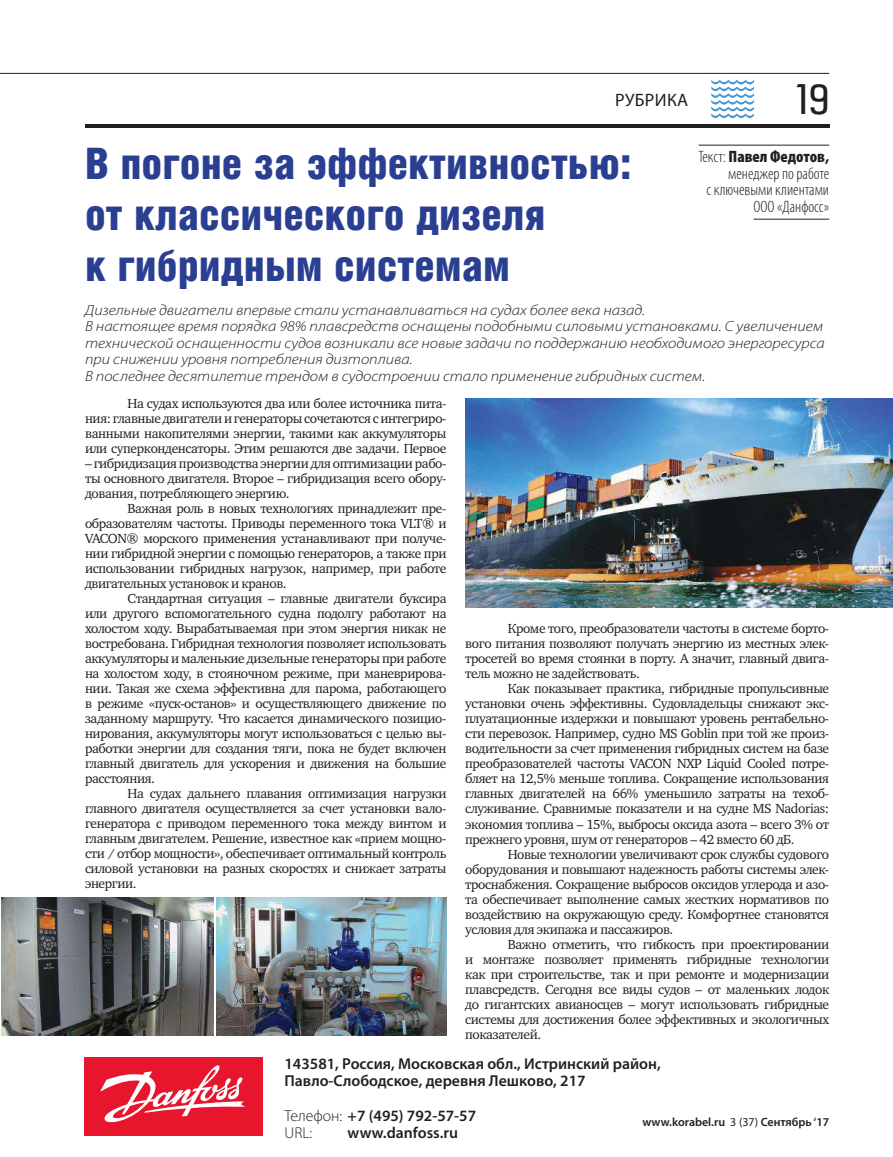
<style>
.page{position:relative;width:893px;height:1157px;background:#fff}
.page>*{position:absolute;margin:0;border:0;box-sizing:border-box;transform-origin:0 0}
.t1{font:900 43.5px/51px "Helios Cond";color:#2a3f91}
.t2{font:500 39px "Paragon";color:#241f1f}
.t3{font:18px "Myriad Pro";letter-spacing:.02em;color:#241f1f}
.t4{font:300 condensed 16.5px/16.6px "Myriad Pro";color:#241f1f;text-align:right}
.t5{font:600 15.75px/17.4px "Myriad Pro";color:#241f1f}
.t6{font:italic 300 14.85px/16.5px "Myriad Pro";color:#241f1f;scale:1.11 1}
.t7{font:13.5px/15px "Charter ITC";letter-spacing:-.03em;color:#241f1f;text-align:justify}
.t8{font:600 12px "Myriad Pro";color:#241f1f}
.s1{font-weight:900}
.s2{font-weight:300}
.s3{font-weight:400}
</style>
<div class="page">
<hr style="left:85px;top:124px;width:744px;height:4px;background:#241f1f">
<svg style="left:711px;top:80px;width:43px;height:38px"></svg>
<hr style="left:0;top:73px;width:85px;height:1px;background:#241f1f">
<hr style="left:85px;top:73px;width:744px;height:1px;background:#241f1f">
<hr style="left:753px;top:219px;width:76px;height:1px;background:#241f1f">
<hr style="left:699px;top:145px;width:130px;height:1px;background:#241f1f">
<div style="left:84px;top:1057px;width:179px;height:78px;background:#e7162c"></div>
<svg style="left:100px;top:1065px;width:145px;height:58px"></svg>
<img style="left:465px;top:399px;width:428px;height:209px">
<img style="left:2px;top:897px;width:212px;height:138px">
<img style="left:217px;top:897px;width:229px;height:138px">
<h3 class="t3" style="left:615px;top:89px;width:74px">РУБРИКА</h3>
<h2 class="t2" style="left:795px;top:83px;width:36px">19</h2>
<h1 class="t1" style="left:85px;top:137px;width:548px">В погоне за эффективностью: от классического дизеля<br>к гибридным системам</h1>
<p class="t6" style="left:85px;top:301px;width:668px">Дизельные двигатели впервые стали устанавливаться на судах более века назад.<br>В настоящее время порядка 98% плавсредств оснащены подобными силовыми установками. С увеличением технической оснащенности судов возникали все новые задачи по поддержанию необходимого энергоресурса при снижении уровня потребления дизтоплива.<br>В последнее десятилетие трендом в судостроении стало применение гибридных систем.</p>
<p class="t7" style="left:85px;top:396px;width:363px;text-indent:43px">На судах используются два или более источника пита&shy;ния: главные двигатели и генераторы сочетаются с интегриро&shy;ванными накопителями энергии, такими как аккумуляторы или суперконденсаторы. Этим решаются две задачи. Первое</p>
<p class="t7" style="left:85px;top:456px;width:363px">– гибридизация производства энергии для оптимизации рабо&shy;ты основного двигателя. Второе – гибридизация всего обору&shy;дования, потребляющего энергию.</p>
<p class="t7" style="left:85px;top:501px;width:363px;text-indent:43px">Важная роль в новых технологиях принадлежит пре&shy;образователям частоты. Приводы переменного тока VLT® и VACON® морского применения устанавливают при получе&shy;нии гибридной энергии с помощью генераторов, а также при использовании гибридных нагрузок, например, при работе двигательных установок и кранов.</p>
<p class="t7" style="left:85px;top:591px;width:363px;text-indent:43px">Стандартная ситуация – главные двигатели буксира или другого вспомогательного судна подолгу работают на холостом ходу. Вырабатываемая при этом энергия никак не востребована. Гибридная технология позволяет использовать аккумуляторы и маленькие дизельные генераторы при работе на холостом ходу, в стояночном режиме, при маневрирова&shy;нии. Такая же схема эффективна для парома, работающего в режиме «пуск-останов» и осуществляющего движение по заданному маршруту. Что касается динамического позицио&shy;нирования, аккумуляторы могут использоваться с целью вы&shy;работки энергии для создания тяги, пока не будет включен главный двигатель для ускорения и движения на большие расстояния.</p>
<p class="t7" style="left:85px;top:786px;width:363px;text-indent:43px">На судах дальнего плавания оптимизация нагрузки главного двигателя осуществляется за счет установки вало&shy;генератора с приводом переменного тока между винтом и главным двигателем. Решение, известное как «прием мощно&shy;сти / отбор мощности», обеспечивает оптимальный контроль силовой установки на разных скоростях и снижает затраты энергии.</p>
<p class="t4" style="left:699px;top:148px;width:132px">Текст: <span class="s1">Павел Федотов, </span>менеджер по работе<br>с ключевыми клиентами<br>ООО «Данфосс»</p>
<p class="t7" style="left:465px;top:621px;width:365px;text-indent:43px">Кроме того, преобразователи частоты в системе борто&shy;вого питания позволяют получать энергию из местных элек&shy;тросетей во время стоянки в порту. А значит, главный двига&shy;тель можно не задействовать.</p>
<p class="t7" style="left:465px;top:681px;width:365px;text-indent:43px">Как показывает практика, гибридные пропульсивные установки очень эффективны. Судовладельцы снижают экс&shy;плуатационные издержки и повышают уровень рентабельно&shy;сти перевозок. Например, судно MS Goblin при той же произ&shy;водительности за счет применения гибридных систем на базе преобразователей частоты VACON NXP Liquid Cooled потре&shy;бляет на 12,5% меньше топлива. Сокращение использования главных двигателей на 66% уменьшило затраты на техоб&shy;служивание. Сравнимые показатели и на судне MS Nadorias: экономия топлива – 15%, выбросы оксида азота – всего 3% от прежнего уровня, шум от генераторов – 42 вместо 60 дБ.</p>
<p class="t7" style="left:465px;top:846px;width:365px;text-indent:43px">Новые технологии увеличивают срок службы судового оборудования и повышают надежность работы системы элек&shy;троснабжения. Сокращение выбросов оксидов углерода и азо&shy;та обеспечивает выполнение самых жестких нормативов по воздействию на окружающую среду. Комфортнее становятся условия для экипажа и пассажиров.</p>
<p class="t7" style="left:465px;top:936px;width:366px;text-indent:43px">Важно отметить, что гибкость при проектировании и монтаже позволяет применять гибридные технологии как при строительстве, так и при ремонте и модернизации плавсредств. Сегодня все виды судов – от маленьких лодок до гигантских авианосцев – могут использовать гибридные системы для достижения более эффективных и экологичных показателей.</p>
<p class="t5" style="left:284px;top:1054px;width:378px">143581, Россия, Московская обл., Истринский район,<br>Павло-Слободское, деревня Лешково, 217</p>
<p class="t5" style="left:284px;top:1106px;width:193px"><span class="s2">Телефон:</span> +7 (495) 792-57-57<br><span class="s2">URL:</span></p>
<p class="t8" style="left:642px;top:1114px;width:188px">www.korabel.ru <span class="s3">3 (37)</span> Сентябрь ‘17</p>
<p class="t5" style="left:348px;top:1123px;width:112px">www.danfoss.ru</p>
</div>
